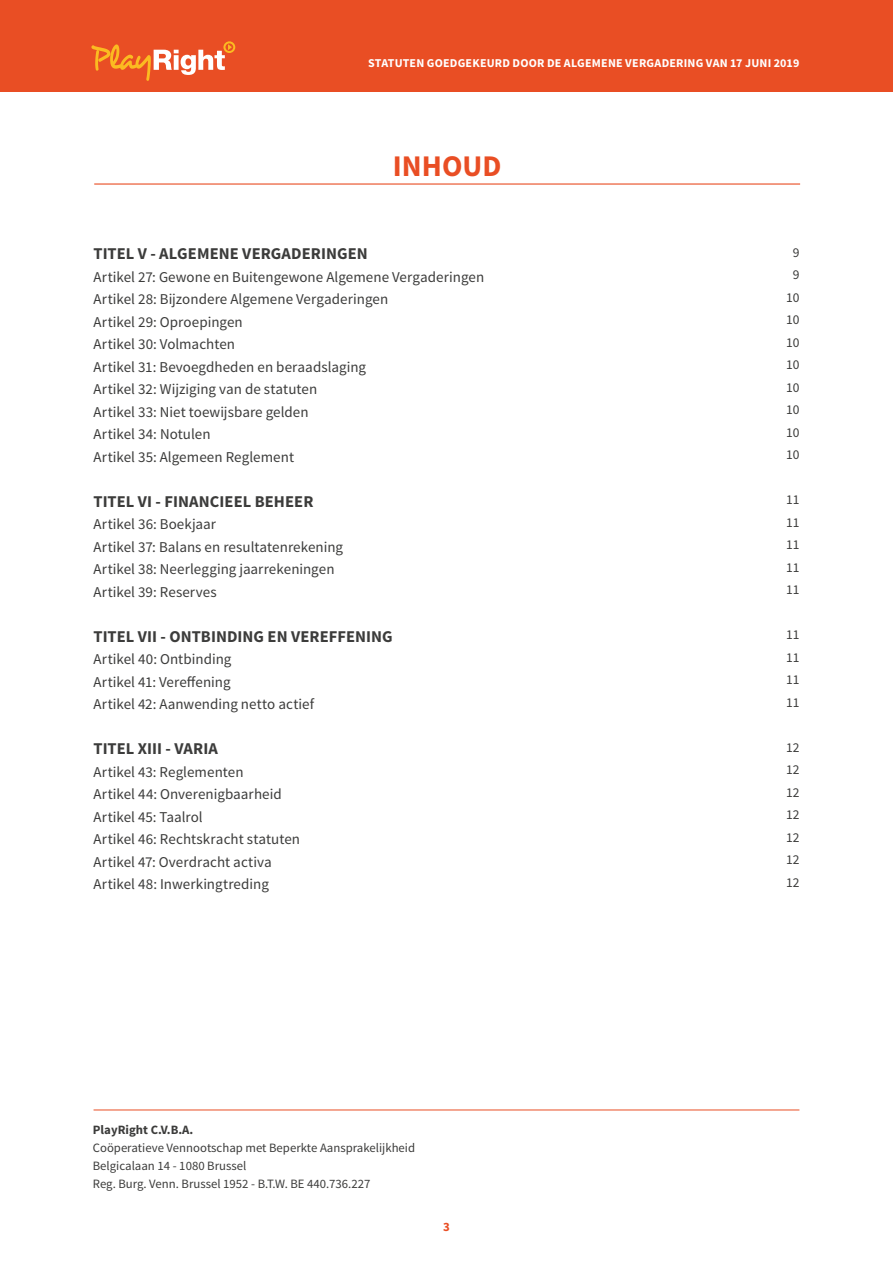
<style>
.page{position:relative;width:893px;height:1263px;background:#fff}
.page>*{position:absolute;margin:0;border:0;box-sizing:border-box;transform-origin:0 0}
.t1{font:700 30px "Source Sans Pro";color:#e94e24}
.t2{font:700 16.5px "Source Sans Pro";letter-spacing:.005em;color:#3c3c3b}
.t3{font:15px/22.5px "Source Sans Pro";letter-spacing:.005em;color:#3c3c3b}
.t4{font:13.5px/22.5px "Source Sans Pro";color:#3c3c3b;text-align:justify}
.t5{font:12.75px/18px "Source Sans Pro";color:#3c3c3b}
.t6{font:700 12.75px "Source Sans Pro";color:#3c3c3b}
.t7{font:700 12.75px "Source Sans Pro";color:#e94e24}
.t8{font:700 12px "Source Sans Pro";letter-spacing:.015em;color:#fff}
</style>
<div class="page">
<div style="left:0;top:0;width:893px;height:92px;background:#e94e24"></div>
<svg style="left:91px;top:41px;width:144px;height:40px"></svg>
<hr style="left:94px;top:183px;width:706px;height:2px;background:#e94e24">
<hr style="left:94px;top:1109px;width:705px;height:1px;background:#e94e24">
<p class="t8" style="left:368px;top:55px;width:433px">STATUTEN GOEDGEKEURD DOOR DE ALGEMENE VERGADERING VAN 17 JUNI 2019</p>
<h1 class="t1" style="left:393px;top:146px;width:110px">INHOUD</h1>
<p class="t2" style="left:94px;top:243px;width:276px">TITEL V - ALGEMENE VERGADERINGEN</p>
<p class="t3" style="left:94px;top:266px;width:392px">Artikel 27: Gewone en Buitengewone Algemene Vergaderingen Artikel 28: Bijzondere Algemene Vergaderingen<br>Artikel 29: Oproepingen<br>Artikel 30: Volmachten<br>Artikel 31: Bevoegdheden en beraadslaging<br>Artikel 32: Wijziging van de statuten<br>Artikel 33: Niet toewijsbare gelden<br>Artikel 34: Notulen<br>Artikel 35: Algemeen Reglement</p>
<p class="t2" style="left:94px;top:490px;width:221px">TITEL VI - FINANCIEEL BEHEER</p>
<p class="t3" style="left:94px;top:513px;width:251px">Artikel 36: Boekjaar<br>Artikel 37: Balans en resultatenrekening<br>Artikel 38: Neerlegging jaarrekeningen<br>Artikel 39: Reserves</p>
<p class="t2" style="left:94px;top:625px;width:301px">TITEL VII - ONTBINDING EN VEREFFENING</p>
<p class="t3" style="left:94px;top:648px;width:222px">Artikel 40: Ontbinding<br>Artikel 41: Vereffening<br>Artikel 42: Aanwending netto actief</p>
<p class="t2" style="left:94px;top:738px;width:126px">TITEL XIII - VARIA</p>
<p class="t3" style="left:94px;top:761px;width:208px">Artikel 43: Reglementen<br>Artikel 44: Onverenigbaarheid<br>Artikel 45: Taalrol<br>Artikel 46: Rechtskracht statuten<br>Artikel 47: Overdracht activa<br>Artikel 48: Inwerkingtreding</p>
<p class="t6" style="left:93px;top:1122px;width:102px">PlayRight C.V.B.A.</p>
<p class="t5" style="left:93px;top:1139px;width:324px">Coöperatieve Vennootschap met Beperkte Aansprakelijkheid<br>Belgicalaan 14 - 1080 Brussel<br>Reg. Burg. Venn. Brussel 1952 - B.T.W. BE 440.736.227</p>
<p class="t7" style="left:443px;top:1219px;width:8px">3</p>
<p class="t4" style="left:786px;top:241px;width:15px;text-align:center">9<br>9<br>10<br>10<br>10<br>10<br>10<br>10<br>10<br>10</p>
<p class="t4" style="left:786px;top:489px;width:15px">11<br>11<br>11<br>11<br>11</p>
<p class="t4" style="left:786px;top:624px;width:15px">11<br>11<br>11<br>11</p>
<p class="t4" style="left:786px;top:736px;width:15px">12<br>12<br>12<br>12<br>12<br>12<br>12</p>
</div>
